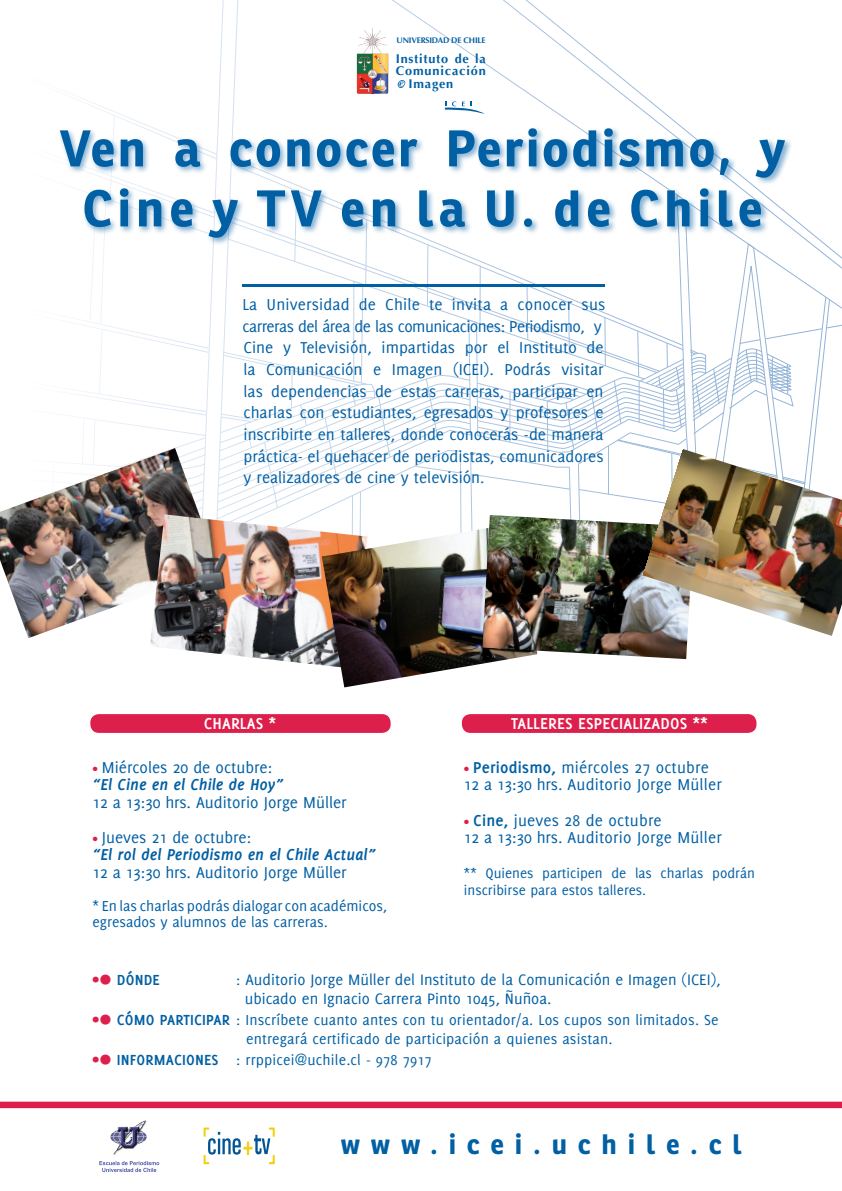
<style>
.page{position:relative;width:842px;height:1191px;background:#fff}
.page>*{position:absolute;margin:0;border:0;box-sizing:border-box;transform-origin:0 0}
.t1{font:700 50px/60px "Ronnia";letter-spacing:.05em;color:#015fa4;text-align:center}
.t2{font:700 27.4px "Ronnia";letter-spacing:.395em;color:#015fa4}
.t3{font:17.3px/21.6px "Delicious";color:#015fa4;text-align:justify}
.t4{font:17.3px/21.6px "Delicious";letter-spacing:-.03em;color:#015fa4}
.t5{font:italic 700 17.3px "Delicious";color:#015fa4}
.t6{font:700 17.3px "Delicious";letter-spacing:.01em;color:#fff}
.t7{font:16.6px/19.9px "Delicious";color:#015fa4}
.t8{font:700 16px "Delicious";letter-spacing:.01em;color:#015fa4}
.t9{font:15.8px/15.8px "Delicious";letter-spacing:.01em;color:#015fa4}
.t10{font:15.1px/17.3px "Delicious";color:#015fa4}
.t11{font:700 12.7px "Optima LT Std";letter-spacing:.06em;color:#015fa4}
.t12{font:700 8.2px "Optima LT Std";letter-spacing:-.02em;color:#015fa4}
.s1{font-size:16.6px}
.s2{font-size:13px;color:#dd1f4c}
.s3{font-weight:700}
.s4{font-weight:400;font-size:17.3px;color:#dd1f4c}
.s5{font-size:17.3px;color:#dd1f4c}
.s6{font-size:16px}
.s7{font-weight:700;font-size:17.3px;color:#dd1f4c}
.s8{font-weight:700;font-size:16px}
</style>
<div class="page">
<div style="left:0;top:1101px;width:842px;height:7px;background:#dd1f4c"></div>
<img style="left:0;top:503px;width:135px;height:135px">
<img style="left:150px;top:585px;width:172px;height:80px">
<img style="left:322px;top:585px;width:187px;height:102px">
<img style="left:482px;top:585px;width:206px;height:74px">
<img style="left:642px;top:585px;width:200px;height:51px">
<div style="left:90px;top:714px;width:301px;height:19px;background:#dd1f4c;border-radius:9px"></div>
<div style="left:462px;top:714px;width:294px;height:19px;background:#dd1f4c;border-radius:9px"></div>
<svg style="left:203px;top:1127px;width:72px;height:37px"></svg>
<img style="left:110px;top:1120px;width:37px;height:35px">
<svg style="left:99px;top:1161px;width:60px;height:11px"></svg>
<svg style="left:24px;top:0;width:818px;height:585px"></svg>
<p class="t12" style="left:396px;top:36px;width:91px">UNIVERSIDAD DE CHILE</p>
<p class="t11" style="left:396px;top:51px;width:92px">Instituto de la</p>
<p class="t11" style="left:396px;top:64px;width:92px">Comunicación</p>
<p class="t11" style="left:409px;top:76px;width:46px">Imagen</p>
<p class="t1" style="left:60px;top:118px;width:727px">Ven a conocer Periodismo, y<br>Cine y TV en la U. de Chile</p>
<p class="t4" style="left:243px;top:293px;width:364px">La Universidad de Chile te invita a conocer sus carreras del área de las comunicaciones: Periodismo, y</p>
<p class="t3" style="left:244px;top:337px;width:362px">Cine y Televisión, impartidas por el Instituto de la Comunicación e Imagen (ICEI). Podrás visitar las dependencias de estas carreras, participar en charlas con estudiantes, egresados y profesores e inscribirte en talleres, donde conocerás -de manera práctica- el quehacer de periodistas, comunicadores y realizadores de cine y televisión<span class="s1">.</span></p>
<p class="t6" style="left:204px;top:713px;width:74px">CHARLAS *</p>
<p class="t3" style="left:93px;top:756px;width:181px"><span class="s2">•</span> Miércoles 20 de octubre:</p>
<p class="t5" style="left:93px;top:775px;width:192px">“El Cine en el Chile de Hoy”</p>
<p class="t3" style="left:93px;top:791px;width:256px">12 a 13:30 hrs. Auditorio Jorge Müller</p>
<p class="t3" style="left:93px;top:826px;width:160px"><span class="s2">•</span> Jueves 21 de octubre:</p>
<p class="t5" style="left:93px;top:845px;width:285px">“El rol del Periodismo en el Chile Actual”</p>
<p class="t3" style="left:93px;top:861px;width:256px">12 a 13:30 hrs. Auditorio Jorge Müller</p>
<p class="t9" style="left:93px;top:898px;width:296px">* En las charlas podrás dialogar con académicos, egresados y alumnos de las carreras.</p>
<p class="t6" style="left:511px;top:713px;width:198px">TALLERES ESPECIALIZADOS **</p>
<p class="t3" style="left:464px;top:756px;width:246px"><span class="s2">•</span> <span class="s3">Periodismo,</span> miércoles 27 octubre</p>
<p class="t3" style="left:464px;top:773px;width:260px">12 a 13:30 hrs. Auditorio Jorge Müller</p>
<p class="t3" style="left:464px;top:809px;width:199px"><span class="s2">•</span> <span class="s3">Cine,</span> jueves 28 de octubre</p>
<p class="t3" style="left:464px;top:826px;width:260px">12 a 13:30 hrs. Auditorio Jorge Müller</p>
<p class="t10" style="left:464px;top:864px;width:292px">** Quienes participen de las charlas podrán inscribirse para estos talleres.</p>
<p class="t8" style="left:92px;top:970px;width:69px"><span class="s4">•</span><span class="s5">≈</span> DÓNDE</p>
<p class="t7" style="left:245px;top:969px;width:477px;text-indent:-9px"><span class="s6">:</span> Auditorio Jorge Müller del Instituto de la Comunicación e Imagen (ICEI), ubicado en Ignacio Carrera Pinto 1045, Ñuñoa.</p>
<p class="t9" style="left:246px;top:1010px;width:474px;line-height:19px;text-indent:-154px"><span class="s5">•</span><span class="s7">≈</span> <span class="s8">CÓMO PARTICIPAR</span> <span class="s6">:</span> Inscríbete cuanto antes con tu orientador/a. Los cupos son limitados. Se entregará certificado de participación a quienes asistan.</p>
<p class="t9" style="left:92px;top:1051px;width:341px"><span class="s5">•</span><span class="s7">≈</span> <span class="s8">INFORMACIONES</span> <span class="s6">:</span> rrppicei@uchile.cl - 978 7917</p>
<p class="t2" style="left:341px;top:1127px;width:403px">www.icei.uchile.cl</p>
</div>
